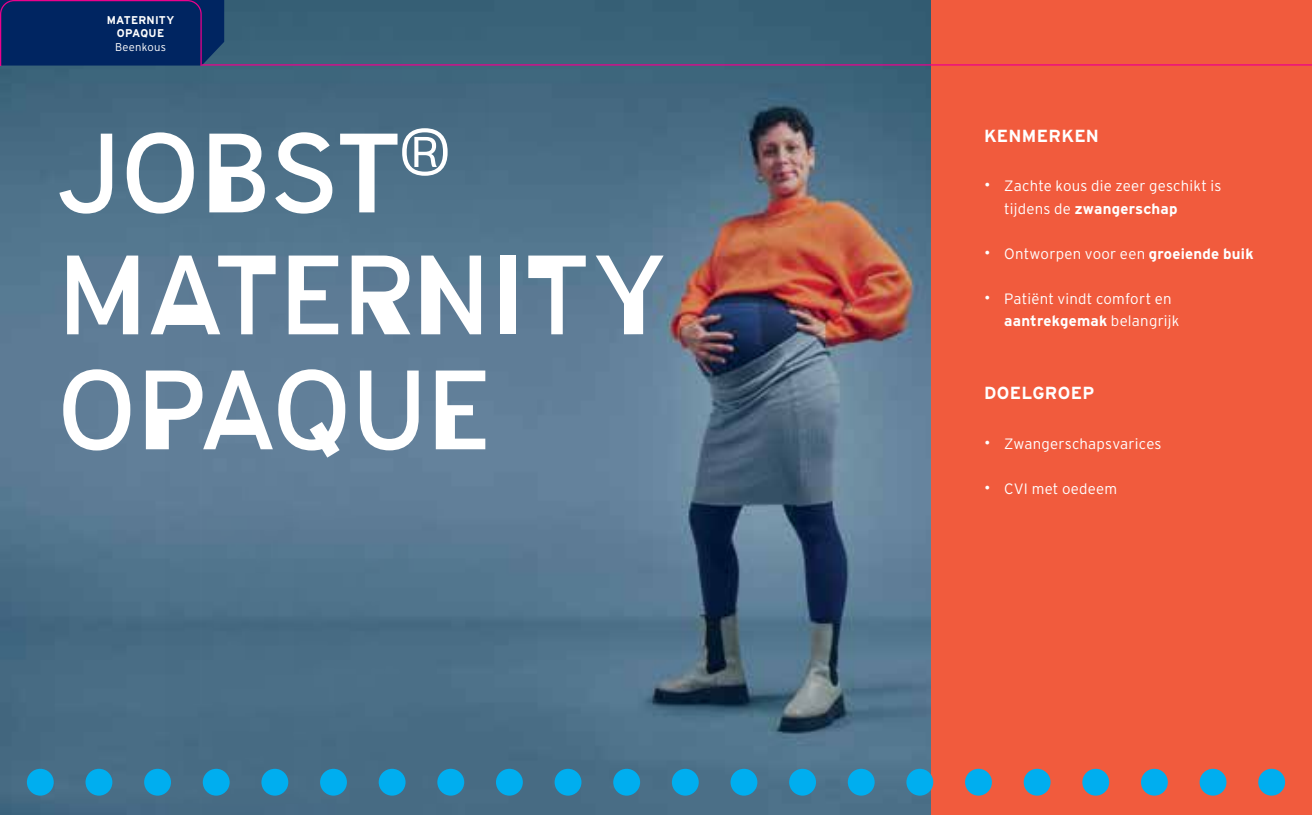
<style>
.page{position:relative;width:1312px;height:815px;background:#fff}
.page>*{position:absolute;margin:0;border:0;box-sizing:border-box;transform-origin:0 0}
.t1{font:700 112.5px/118.5px "Irregular";letter-spacing:-.01em;color:#fff}
.t2{font:700 17.5px "Interstate";letter-spacing:.02em;color:#fff}
.t3{font:300 15px/22.5px "Interstate";letter-spacing:.015em;color:#fff}
.t4{font:700 11.25px/13.5px "Interstate";letter-spacing:.02em;color:#fff;text-align:center}
.t5{font:300 11.25px "Interstate";letter-spacing:.025em;color:#fff}
.s1{font-size:17.5px}
.s2{font-weight:700}
</style>
<div class="page">
<img style="left:510px;top:0;width:421px;height:815px">
<img style="left:0;top:0;width:510px;height:815px">
<div style="left:931px;top:0;width:380px;height:815px;background:#f15b3d"></div>
<svg style="left:0;top:0;width:224px;height:66px;background:#072562"></svg>
<hr style="left:202px;top:64px;width:1109px;height:2px;background:#ec008c">
<div style="left:1023px;top:769px;width:27px;height:27px;background:#00aeef;border-radius:50%"></div>
<div style="left:964px;top:769px;width:27px;height:27px;background:#00aeef;border-radius:50%"></div>
<div style="left:906px;top:769px;width:27px;height:27px;background:#00aeef;border-radius:50%"></div>
<div style="left:847px;top:769px;width:27px;height:27px;background:#00aeef;border-radius:50%"></div>
<div style="left:789px;top:769px;width:26px;height:27px;background:#00aeef;border-radius:50%"></div>
<div style="left:730px;top:769px;width:27px;height:27px;background:#00aeef;border-radius:50%"></div>
<div style="left:671px;top:769px;width:27px;height:27px;background:#00aeef;border-radius:50%"></div>
<div style="left:613px;top:769px;width:27px;height:27px;background:#00aeef;border-radius:50%"></div>
<div style="left:554px;top:769px;width:27px;height:27px;background:#00aeef;border-radius:50%"></div>
<div style="left:496px;top:769px;width:26px;height:27px;background:#00aeef;border-radius:50%"></div>
<div style="left:437px;top:769px;width:27px;height:27px;background:#00aeef;border-radius:50%"></div>
<div style="left:378px;top:769px;width:27px;height:27px;background:#00aeef;border-radius:50%"></div>
<div style="left:320px;top:769px;width:27px;height:27px;background:#00aeef;border-radius:50%"></div>
<div style="left:261px;top:769px;width:27px;height:27px;background:#00aeef;border-radius:50%"></div>
<div style="left:203px;top:769px;width:26px;height:27px;background:#00aeef;border-radius:50%"></div>
<div style="left:144px;top:769px;width:27px;height:27px;background:#00aeef;border-radius:50%"></div>
<div style="left:85px;top:769px;width:27px;height:27px;background:#00aeef;border-radius:50%"></div>
<div style="left:1257px;top:769px;width:27px;height:27px;background:#00aeef;border-radius:50%"></div>
<div style="left:1199px;top:769px;width:27px;height:27px;background:#00aeef;border-radius:50%"></div>
<div style="left:1140px;top:769px;width:27px;height:27px;background:#00aeef;border-radius:50%"></div>
<div style="left:1082px;top:769px;width:26px;height:27px;background:#00aeef;border-radius:50%"></div>
<div style="left:27px;top:769px;width:27px;height:27px;background:#00aeef;border-radius:50%"></div>
<p class="t4" style="left:107px;top:13px;width:69px">MATERNITY<br>OPAQUE</p>
<p class="t5" style="left:115px;top:40px;width:53px">Beenkous</p>
<h1 class="t1" style="left:57px;top:108px;width:612px">JOBST<sup>®<br></sup>MATERN ITY<br>OPAQUE</h1>
<p class="t2" style="left:983px;top:126px;width:116px">KENMERKEN</p>
<p class="t3" style="left:1003px;top:175px;width:219px;text-indent:-20px"><span class="s1">•</span> Zachte kous die zeer geschikt is tijdens de <span class="s2">zwangerschap</span></p>
<p class="t3" style="left:983px;top:242px;width:271px"><span class="s1">•</span> Ontworpen voor een <span class="s2">groeiende buik</span></p>
<p class="t3" style="left:1003px;top:287px;width:177px;text-indent:-20px"><span class="s1">•</span> Patiënt vindt comfort en <span class="s2">aantrekgemak</span> belangrijk</p>
<p class="t2" style="left:983px;top:383px;width:112px">DOELGROEP</p>
<p class="t3" style="left:983px;top:432px;width:179px"><span class="s1">•</span> Zwangerschapsvarices</p>
<p class="t3" style="left:983px;top:477px;width:135px"><span class="s1">•</span> CVI met oedeem</p>
</div>
